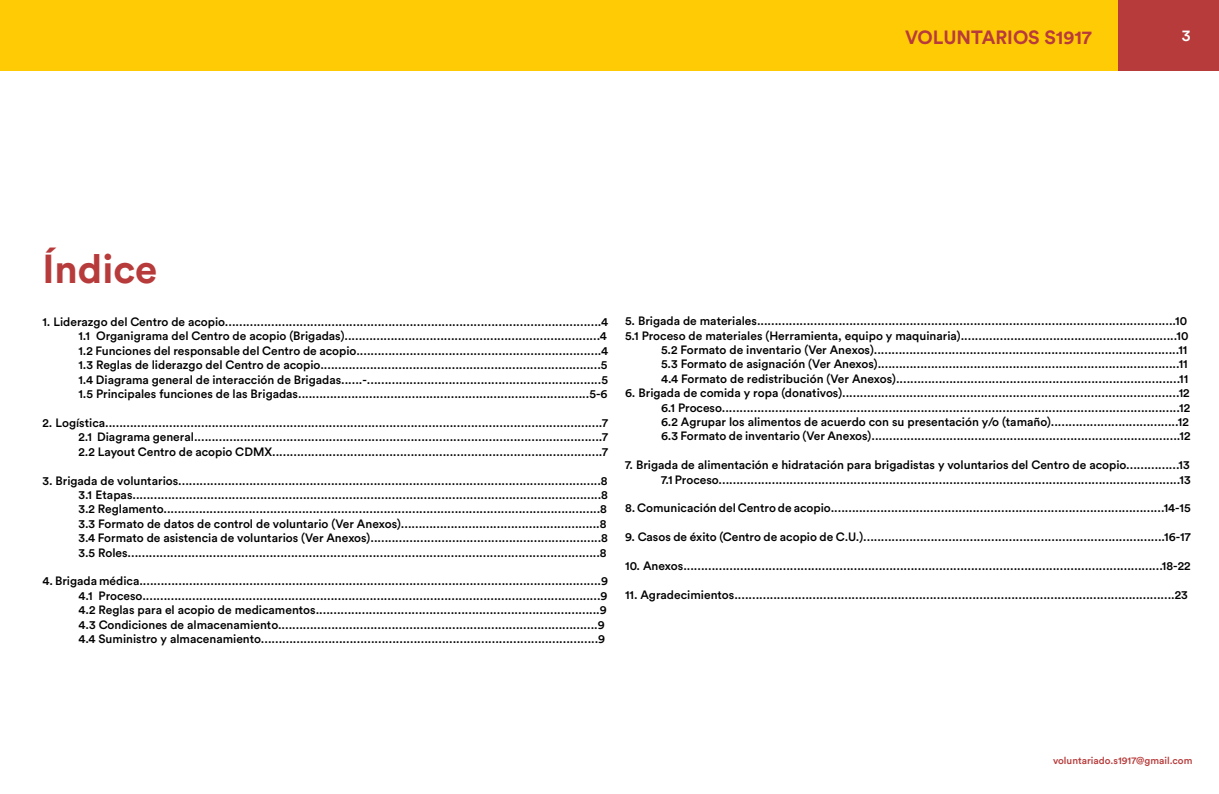
<style>
.page{position:relative;width:1219px;height:794px;background:#fff}
.page>*{position:absolute;margin:0;border:0;box-sizing:border-box;transform-origin:0 0}
.t1{font:700 40px "Circular Std";color:#b73b3b}
.t2{font:700 19px "Circular Std";color:#b73b3b}
.t3{font:500 16px "Circular Std";color:#fff}
.t4{font:500 12px/14.4px "Circular Std";color:#000}
.t5{font:500 10px "Circular Std";color:#b73b3b}
</style>
<div class="page">
<div style="left:0;top:0;width:1219px;height:71px;background:#ffcb05"></div>
<div style="left:1119px;top:0;width:100px;height:71px;background:#b73b3b"></div>
<h2 class="t2" style="left:905px;top:25px;width:188px">VOLUNTARIOS S1917</h2>
<h3 class="t3" style="left:1182px;top:26px;width:10px">3</h3>
<h1 class="t1" style="left:43px;top:243px;width:116px">Índice</h1>
<p class="t4" style="left:79px;top:314px;width:531px;text-align:justify;text-indent:-36px">1. Liderazgo del Centro de acopio..........................................................................................................4<br>1.1 Organigrama del Centro de acopio (Brigadas)........................................................................4<br>1.2 Funciones del responsable del Centro de acopio.....................................................................4<br>1.3 Reglas de liderazgo del Centro de acopio...............................................................................5<br>1.4 Diagrama general de interacción de Brigadas......-..................................................................5<br>1.5 Principales funciones de las Brigadas..................................................................................5-6</p>
<p class="t4" style="left:79px;top:415px;width:531px;text-align:justify;text-indent:-36px">2. Logística............................................................................................................................................7<br>2.1 Diagrama general...................................................................................................................7<br>2.2 Layout Centro de acopio CDMX.............................................................................................7</p>
<p class="t4" style="left:79px;top:473px;width:531px;text-indent:-36px">3. Brigada de voluntarios.......................................................................................................................8<br>3.1 Etapas....................................................................................................................................8<br>3.2 Reglamento...........................................................................................................................8<br>3.3 Formato de datos de control de voluntario (Ver Anexos)........................................................8<br>3.4 Formato de asistencia de voluntarios (Ver Anexos).................................................................8<br>3.5 Roles.....................................................................................................................................8</p>
<p class="t4" style="left:79px;top:574px;width:531px;text-indent:-36px">4. Brigada médica..................................................................................................................................9<br>4.1 Proceso.................................................................................................................................9<br>4.2 Reglas para el acopio de medicamentos................................................................................9<br>4.3 Condiciones de almacenamiento..........................................................................................9<br>4.4 Suministro y almacenamiento...............................................................................................9</p>
<p class="t4" style="left:625px;top:313px;width:565px;text-align:right">5. Brigada de materiales......................................................................................................................10<br>5.1 Proceso de materiales (Herramienta, equipo y maquinaria).............................................................10<br>5.2 Formato de inventario (Ver Anexos)......................................................................................11<br>5.3 Formato de asignación (Ver Anexos).....................................................................................11<br>4.4 Formato de redistribución (Ver Anexos)................................................................................11</p>
<p class="t4" style="left:661px;top:385px;width:531px;text-indent:-36px">6. Brigada de comida y ropa (donativos)...............................................................................................12<br>6.1 Proceso.................................................................................................................................12<br>6.2 Agrupar los alimentos de acuerdo con su presentación y/o (tamaño)....................................12<br>6.3 Formato de inventario (Ver Anexos).......................................................................................12</p>
<p class="t4" style="left:625px;top:457px;width:567px;text-align:right">7. Brigada de alimentación e hidratación para brigadistas y voluntarios del Centro de acopio...............13<br>7.1 Proceso..................................................................................................................................13</p>
<p class="t4" style="left:625px;top:501px;width:567px">8. Comunicación del Centro de acopio..............................................................................................14-15</p>
<p class="t4" style="left:625px;top:529px;width:567px">9. Casos de éxito (Centro de acopio de C.U.).....................................................................................16-17</p>
<p class="t4" style="left:625px;top:558px;width:567px">10. Anexos.......................................................................................................................................18-22</p>
<p class="t4" style="left:625px;top:587px;width:564px">11. Agradecimientos............................................................................................................................23</p>
<p class="t5" style="left:1053px;top:754px;width:141px">voluntariado.s1917@gmail.com</p>
</div>
